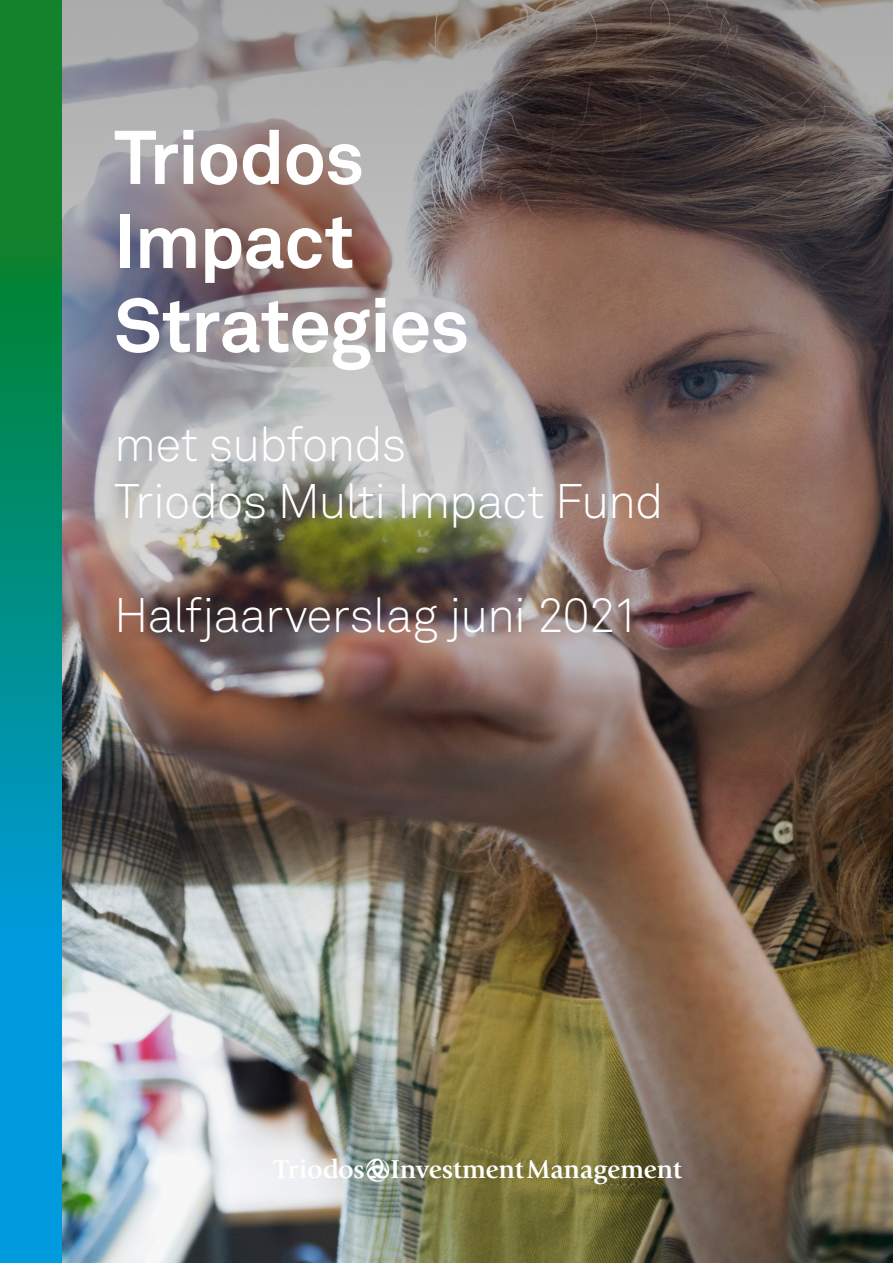
<style>
.page{position:relative;width:893px;height:1263px;background:#fff}
.page>*{position:absolute;margin:0;border:0;box-sizing:border-box;transform-origin:0 0}
.t1{font:700 75px/84px "Akkurat Pro";letter-spacing:-.015em;color:#fff}
.t2{font:48px/57px "Akkurat Light Pro";letter-spacing:-.02em;color:#fff}
.t3{font:27px "Triodos B";color:#fff}
</style>
<div class="page">
<img style="left:62px;top:0;width:831px;height:1263px">
<svg style="left:0;top:0;width:62px;height:1263px;background:#048f8a"></svg>
<h1 class="t1" style="left:114px;top:116px;width:357px">Triodos<br>Impact<br>Strategies</h1>
<p class="t2" style="left:114px;top:416px;width:551px">met subfonds<br>Triodos Multi Impact Fund</p>
<p class="t2" style="left:114px;top:587px;width:527px">Halfjaarverslag juni 2021</p>
<p class="t3" style="left:274px;top:1158px;width:410px">TLIM</p>
</div>
